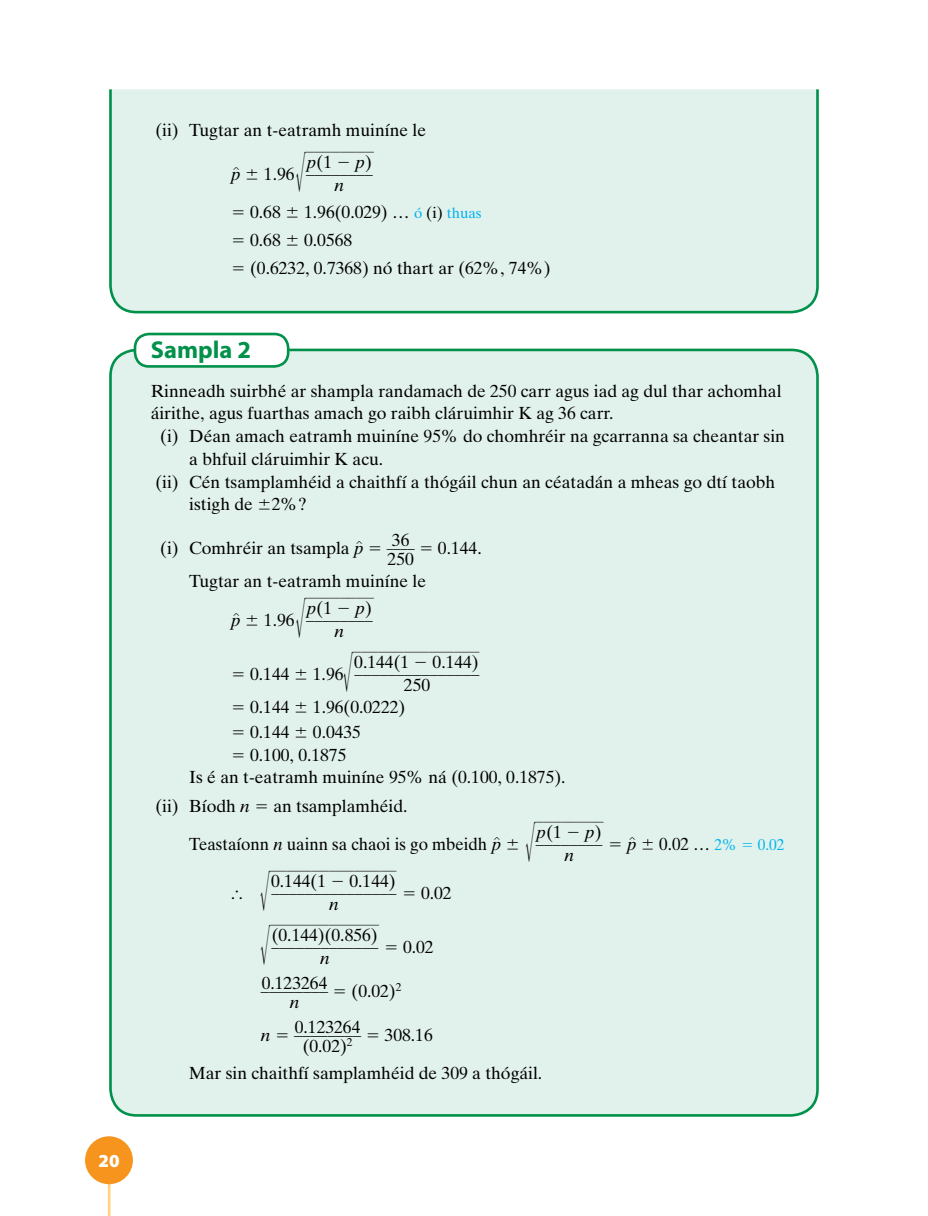
<style>
.page{position:relative;width:928px;height:1216px;background:#fff}
.page>*{position:absolute;margin:0;border:0;box-sizing:border-box;transform-origin:0 0}
.t1{font:36.05px "Uni Math";color:#000;scale:.29 1}
.t2{font:700 24.5px "Myriad Pro";color:#00914a}
.t3{font:900 18.38px "Myriad Pro";color:#fff}
.t4{font:17.5px/27.8px "Times Ten";color:#000}
.t5{font:italic 17.5px "Times Ten";color:#000}
.t6{font:17.5px "Mathematical Pi One";color:#000}
.t7{font:15.75px "Times Ten";color:#00b3f0}
.t8{font:14.88px "Times Ten";color:#000;scale:1.12 1}
.t9{font:14.88px "Times Ten";color:#000;scale:1.13 1}
.t10{font:14.88px "Times Ten";color:#000;scale:1.11 1}
.t11{font:14.88px "Times Ten";color:#000;scale:.94 1}
.t12{font:11.38px "Times Ten";color:#000;scale:1.49 1}
.t13{font:11.38px "Times Ten";color:#000;scale:1.5 1}
.t14{font:11.38px "Times Ten";color:#000;scale:1.47 1}
.t15{font:7px "Times Ten";color:#000;scale:2 1}
.s1{font-style:italic}
.s2{font-family:"Mathematical Pi One"}
.s3{font-family:"Uni Math";font-size:36.05px}
.s4{font-size:14.88px;color:#00b3f0}
.s5{font-size:15.75px}
.s6{font-family:"Mathematical Pi One";font-size:17.5px}
.s7{font-family:"Mathematical Pi One";font-size:17.5px;color:#000}
.s8{font-size:17.5px;color:#000}
.s9{font-family:"Times Ten";font-style:italic}
.s10{font-style:italic;font-size:17.5px}
.s11{font-size:11.38px}
</style>
<div class="page">
<hr style="left:108px;top:1177px;width:2px;height:38px;background:#ffd27c">
<div style="left:85px;top:1136px;width:48px;height:48px;background:#f7941e;border-radius:50%"></div>
<div style="left:109px;top:89px;width:710px;height:225px;background:#e1f1eb"></div>
<div style="left:110px;top:350px;width:707px;height:765px;background:#e1f1eb;border-radius:26px"></div>
<div style="left:135px;top:334px;width:153px;height:32px;background:#fff;border-radius:14px"></div>
<div style="left:134px;top:333px;width:155px;height:35px;border:3px solid #00914a;border-radius:14px"></div>
<p class="t3" style="left:99px;top:1149px;width:23px">20</p>
<p class="t4" style="left:155px;top:116px;width:272px">(ii) Tugtar an t-eatramh muiníne le</p>
<p class="t4" style="left:231px;top:160px;width:76px"><span class="s1">p</span> <span class="s2">6</span> 1.96 <span class="s3">√</span></p>
<p class="t13" style="left:305px;top:140px;width:47px">________</p>
<p class="t4" style="left:307px;top:147px;width:67px"><span class="s1">p</span>(1 <span class="s2">2</span> <span class="s1">p</span>)</p>
<p class="t8" style="left:306px;top:160px;width:61px">________</p>
<p class="t4" style="left:231px;top:170px;width:321px;text-indent:103px"><span class="s1">n<br></span><span class="s2">5</span> 0.68 <span class="s2">6</span> 1.96(0.029) … <span class="s4">ó</span> <span class="s5">(i)</span> <span class="s4">thuas<br></span><span class="s2">5</span> 0.68 <span class="s2">6</span> 0.0568<br><span class="s2">5</span> (0.6232, 0.7368) nó thart ar (62%, 74%)</p>
<p class="t15" style="left:232px;top:165px;width:6px">^</p>
<h2 class="t2" style="left:151px;top:336px;width:102px">Sampla 2</h2>
<p class="t4" style="left:151px;top:376px;width:632px">Rinneadh suirbhé ar shampla randamach de 250 carr agus iad ag dul thar achomhal</p>
<p class="t4" style="left:151px;top:399px;width:464px">áirithe, agus fuarthas amach go raibh cláruimhir K ag 36 carr.</p>
<p class="t4" style="left:160px;top:422px;width:626px">(i) Déan amach eatramh muiníne 95% do chomhréir na gcarranna sa cheantar sin</p>
<p class="t4" style="left:189px;top:445px;width:196px">a bhfuil cláruimhir K acu.</p>
<p class="t4" style="left:155px;top:467px;width:621px">(ii) Cén tsamplamhéid a chaithfí a thógáil chun an céatadán a mheas go dtí taobh</p>
<p class="t4" style="left:189px;top:490px;width:119px">istigh de <span class="s2">6</span>2%?</p>
<p class="t4" style="left:160px;top:534px;width:205px">(i) Comhréir an tsampla <span class="s1">p</span></p>
<p class="t4" style="left:387px;top:530px;width:28px;line-height:18.9px">36<br>250</p>
<p class="t15" style="left:355px;top:539px;width:6px">^</p>
<p class="t4" style="left:189px;top:531px;width:294px;line-height:33.2px;text-indent:230px"><span class="s2">5</span> 0.144.<br>Tugtar an t-eatramh muiníne le</p>
<p class="t4" style="left:231px;top:606px;width:76px"><span class="s1">p</span> <span class="s2">6</span> 1.96 <span class="s3">√</span></p>
<p class="t11" style="left:368px;top:534px;width:51px"><span class="s6">5</span> ____</p>
<p class="t13" style="left:305px;top:586px;width:47px">________</p>
<p class="t4" style="left:307px;top:593px;width:67px"><span class="s1">p</span>(1 <span class="s2">2</span> <span class="s1">p</span>)</p>
<p class="t8" style="left:306px;top:606px;width:61px">________</p>
<p class="t5" style="left:334px;top:620px;width:11px">n</p>
<p class="t4" style="left:231px;top:660px;width:123px"><span class="s2">5</span> 0.144 <span class="s2">6</span> 1.96<span class="s3">√</span></p>
<p class="t12" style="left:353px;top:640px;width:87px">_______________</p>
<p class="t15" style="left:232px;top:611px;width:6px">^</p>
<p class="t4" style="left:354px;top:648px;width:126px">0.144(1 <span class="s2">2</span> 0.144)</p>
<p class="t8" style="left:354px;top:660px;width:113px">_______________</p>
<p class="t4" style="left:231px;top:673px;width:200px;line-height:22.4px;text-indent:173px">250<br><span class="s2">5</span> 0.144 <span class="s2">6</span> 1.96(0.0222)</p>
<p class="t4" style="left:231px;top:718px;width:131px"><span class="s2">5</span> 0.144 <span class="s2">6</span> 0.0435</p>
<p class="t4" style="left:231px;top:740px;width:117px"><span class="s2">5</span> 0.100, 0.1875</p>
<p class="t4" style="left:189px;top:763px;width:378px">Is é an t-eatramh muiníne 95% ná (0.100, 0.1875).</p>
<p class="t4" style="left:189px;top:786px;width:347px;line-height:38.5px;text-indent:-34px">(ii) Bíodh <span class="s1">n</span> <span class="s2">5</span> an tsamplamhéid.<br>Teastaíonn <span class="s1">n</span> uainn sa chaoi is go mbeidh <span class="s1">p</span> <span class="s2">6</span> <span class="s3">√</span></p>
<p class="t13" style="left:535px;top:810px;width:47px">________</p>
<p class="t4" style="left:536px;top:817px;width:67px"><span class="s1">p</span>(1 <span class="s2">2</span> <span class="s1">p</span>)</p>
<p class="t8" style="left:536px;top:830px;width:61px">________</p>
<p class="t5" style="left:564px;top:844px;width:11px">n</p>
<p class="t15" style="left:492px;top:835px;width:6px">^</p>
<p class="t15" style="left:628px;top:835px;width:6px">^</p>
<p class="t7" style="left:641px;top:835px;width:145px"><span class="s7">6</span> <span class="s8">0.02 …</span> 2% <span class="s2">5</span> 0.02</p>
<p class="t6" style="left:608px;top:836px;width:30px">5<span class="s9">p</span></p>
<h1 class="t1" style="left:260px;top:868px;width:34px">√</h1>
<p class="t12" style="left:270px;top:859px;width:87px">_______________</p>
<p class="t4" style="left:271px;top:866px;width:126px">0.144(1 <span class="s2">2</span> 0.144)</p>
<p class="t8" style="left:271px;top:879px;width:113px">_______________</p>
<p class="t5" style="left:329px;top:893px;width:11px">n</p>
<p class="t4" style="left:402px;top:879px;width:51px"><span class="s2">5</span> 0.02</p>
<h1 class="t1" style="left:261px;top:923px;width:34px">√</h1>
<p class="t14" style="left:270px;top:913px;width:75px">_____________</p>
<p class="t4" style="left:272px;top:921px;width:107px">(0.144)(0.856)</p>
<p class="t10" style="left:271px;top:933px;width:98px">_____________</p>
<p class="t5" style="left:320px;top:948px;width:11px">n</p>
<p class="t4" style="left:384px;top:933px;width:51px"><span class="s2">5</span> 0.02</p>
<p class="t4" style="left:262px;top:968px;width:67px">0.123264</p>
<p class="t5" style="left:290px;top:991px;width:11px">n</p>
<p class="t4" style="left:332px;top:977px;width:70px"><span class="s2">5</span> (0.02)<sup>2</sup></p>
<p class="t9" style="left:261px;top:1020px;width:90px"><span class="s10">n</span> <span class="s6">5</span> ________</p>
<p class="t9" style="left:261px;top:977px;width:61px">________</p>
<p class="t4" style="left:303px;top:1019px;width:132px;line-height:13.5px;text-indent:-8px">0.123264<br>(0.02)<span class="s11">2</span> <sup>5</sup> 308.16</p>
<p class="t4" style="left:189px;top:1059px;width:354px">Mar sin chaithfí samplamhéid de 309 a thógáil.</p>
</div>
